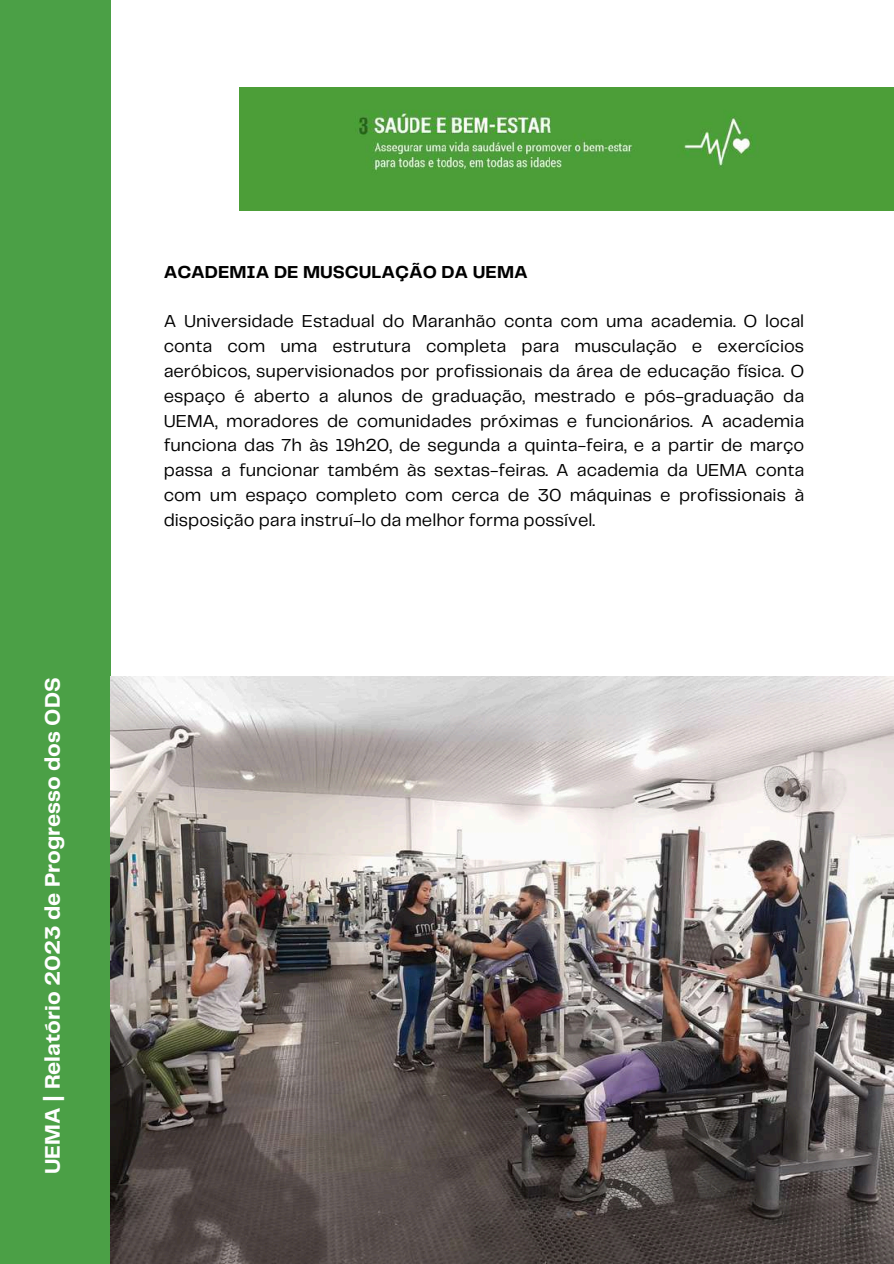
<style>
.page{position:relative;width:894px;height:1264px;background:#fff}
.page>*{position:absolute;margin:0;border:0;box-sizing:border-box;transform-origin:0 0}
.t1{font:700 21.9px "Telegraf";color:#fff}
.t2{font:18px/24.8px "Telegraf";color:#000;text-align:justify}
.t3{font:700 18px "Telegraf";color:#000}
</style>
<div class="page">
<div style="left:0;top:0;width:110px;height:1263px;background:#4ba046"></div>
<img style="left:239px;top:87px;width:654px;height:123px">
<img style="left:110px;top:676px;width:783px;height:587px">
<p class="t1" style="left:43px;top:1174px;width:498px;rotate:-90deg">UEMA | Relatório 2023 de Progresso dos ODS</p>
<p class="t3" style="left:164px;top:264px;width:365px">ACADEMIA DE MUSCULAÇÃO DA UEMA</p>
<p class="t2" style="left:164px;top:310px;width:642px">A Universidade Estadual do Maranhão conta com uma academia. O local conta com uma estrutura completa para musculação e exercícios aeróbicos, supervisionados por profissionais da área de educação física. O espaço é aberto a alunos de graduação, mestrado e pós-graduação da UEMA, moradores de comunidades próximas e funcionários. A academia funciona das 7h às 19h20, de segunda a quinta-feira, e a partir de março passa a funcionar também às sextas-feiras. A academia da UEMA conta com um espaço completo com cerca de 30 máquinas e profissionais à disposição para instruí-lo da melhor forma possível.</p>
</div>
